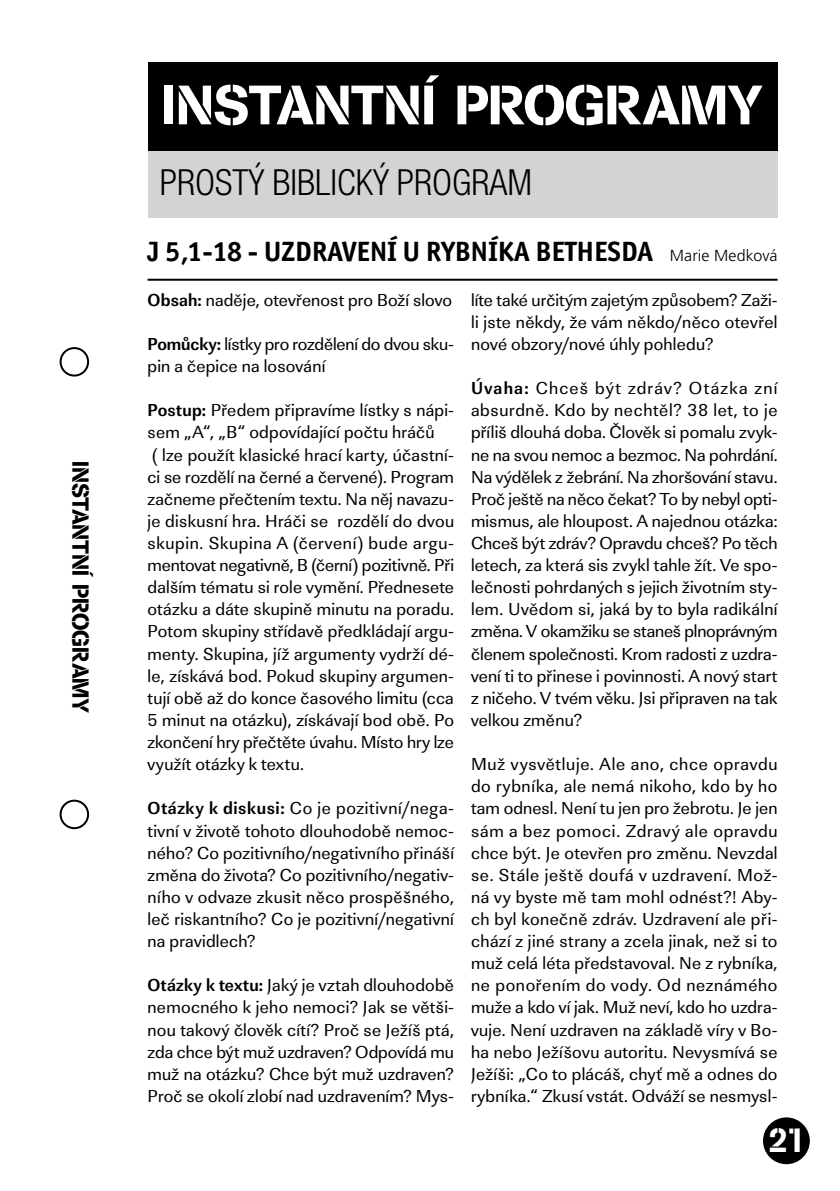
<style>
.page{position:relative;width:840px;height:1191px;background:#fff}
.page>*{position:absolute;margin:0;border:0;box-sizing:border-box;transform-origin:0 0}
.t1{font:58px "Cargo DCE";letter-spacing:-.01em;color:#fff}
.t2{font:300 condensed 36px "Helvetica Neue LT Pro";color:#000}
.t3{font:35.8px "Cargo DCE";color:#fff}
.t4{font:700 28px "Officina San Itc TEE";color:#000}
.t5{font:24.4px "Cargo DCE";letter-spacing:-.01em;color:#000}
.t6{font:18px/22.2px "URW Linear TCE";letter-spacing:.01em;color:#000;text-align:justify}
.s1{font-family:"Frutiger CE";font-weight:300;font-size:16px}
.s2{font-family:"URW Linear TCE Bol Nar"}
</style>
<div class="page">
<div style="left:60px;top:347px;width:29px;height:29px;border:2px solid #000;border-radius:50%"></div>
<div style="left:60px;top:799px;width:29px;height:30px;border:2px solid #000;border-radius:50%"></div>
<div style="left:147px;top:62px;width:630px;height:89px;background:#000"></div>
<div style="left:762px;top:1117px;width:47px;height:47px;background:#000;border-radius:50%"></div>
<div style="left:147px;top:151px;width:630px;height:66px;background:#d1d3d4"></div>
<hr style="left:147px;top:279px;width:630px;height:2px;background:#000">
<h3 class="t5" style="left:95px;top:461px;width:254px;rotate:90deg">INSTANTNÍ PROGRAMY</h3>
<h1 class="t1" style="left:162px;top:71px;width:602px">INSTANTNÍ PROGRAMY</h1>
<h2 class="t2" style="left:160px;top:162px;width:19px">pros</h2>
<h2 class="t2" style="left:232px;top:162px;width:98px">tý biblický</h2>
<h2 class="t2" style="left:396px;top:162px;width:20px">program</h2>
<h3 class="t4" style="left:147px;top:234px;width:631px">J 5,1-18 - UZDRAVENÍ U RYBNÍKA BETH ESDA <span class="s1">Marie Medková</span></h3>
<p class="t6" style="left:147px;top:289px;width:306px"><span class="s2">Obsah:</span> naděje, otevřenost pro Boží slovo</p>
<p class="t6" style="left:147px;top:333px;width:308px"><span class="s2">Pomůcky:</span> lístky pro rozdělení do dvou sku&shy;pin a čepice na losování</p>
<p class="t6" style="left:147px;top:399px;width:308px;text-align:left"><span class="s2">Postup:</span> Předem připravíme lístky s nápi&shy;sem „A“, „B“ odpovídající počtu hráčů<br>( lze použít klasické hrací karty, účastní&shy;ci se rozdělí na černé a červené). Program začneme přečtením textu. Na něj navazu&shy;je diskusní hra. Hráči se rozdělí do dvou skupin. Skupina A (červení) bude argu&shy;mentovat negativně, B (černí) pozitivně. Při dalším tématu si role vymění. Přednesete otázku a dáte skupině minutu na poradu.<br>Potom skupiny střídavě předkládají argu&shy;menty. Skupina, jíž argumenty vydrží dé&shy;le, získává bod. Pokud skupiny argumen&shy;tují obě až do konce časového limitu (cca 5 minut na otázku), získávají bod obě. Po zkončení hry přečtěte úvahu. Místo hry lze využít otázky k textu.</p>
<p class="t6" style="left:147px;top:797px;width:308px"><span class="s2">Otázky k diskusi:</span> Co je pozitivní/nega&shy;tivní v životě tohoto dlouhodobě nemoc&shy;ného? Co pozitivního/negativního přináší změna do života? Co pozitivního/negativ&shy;ního v odvaze zkusit něco prospěšného, leč riskantního? Co je pozitivní/negativní na pravidlech?</p>
<p class="t6" style="left:147px;top:974px;width:308px"><span class="s2">Otázky k textu:</span> Jaký je vztah dlouhodobě nemocného k jeho nemoci? Jak se větši&shy;nou takový člověk cítí? Proč se Ježíš ptá, zda chce být muž uzdraven? Odpovídá mu muž na otázku? Chce být muž uzdraven?<br>Proč se okolí zlobí nad uzdravením? Mys-</p>
<p class="t6" style="left:471px;top:289px;width:308px">líte také určitým zajetým způsobem? Zaži&shy;li jste někdy, že vám někdo/něco otevřel nové obzory/nové úhly pohledu?</p>
<p class="t6" style="left:471px;top:377px;width:308px"><span class="s2">Úvaha:</span> Chceš být zdráv? Otázka zní absurdně. Kdo by nechtěl? 38 let, to je příliš dlouhá doba. Člověk si pomalu zvyk&shy;ne na svou nemoc a bezmoc. Na pohrdání.<br>Na výdělek z žebrání. Na zhoršování stavu.<br>Proč ještě na něco čekat? To by nebyl opti&shy;mismus, ale hloupost. A najednou otázka:<br>Chceš být zdráv? Opravdu chceš? Po těch letech, za která sis zvykl tahle žít. Ve spo&shy;lečnosti pohrdaných s jejich životním sty&shy;lem. Uvědom si, jaká by to byla radikální změna. V okamžiku se staneš plnoprávným členem společnosti. Krom radosti z uzdra&shy;vení ti to přinese i povinnosti. A nový start z ničeho. V tvém věku. Jsi připraven na tak velkou změnu?</p>
<p class="t6" style="left:471px;top:753px;width:308px">Muž vysvětluje. Ale ano, chce opravdu do rybníka, ale nemá nikoho, kdo by ho tam odnesl. Není tu jen pro žebrotu. Je jen sám a bez pomoci. Zdravý ale opravdu chce být. Je otevřen pro změnu. Nevzdal se. Stále ještě doufá v uzdravení. Mož&shy;ná vy byste mě tam mohl odnést?! Aby&shy;ch byl konečně zdráv. Uzdravení ale při&shy;chází z jiné strany a zcela jinak, než si to muž celá léta představoval. Ne z rybníka, ne ponořením do vody. Od neznámého muže a kdo ví jak. Muž neví, kdo ho uzdra&shy;vuje. Není uzdraven na základě víry v Bo&shy;ha nebo Ježíšovu autoritu. Nevysmívá se Ježíši: „Co to plácáš, chyť mě a odnes do rybníka.“ Zkusí vstát. Odváží se nesmysl-</p>
<h3 class="t3" style="left:767px;top:1119px;width:38px">21</h3>
</div>
